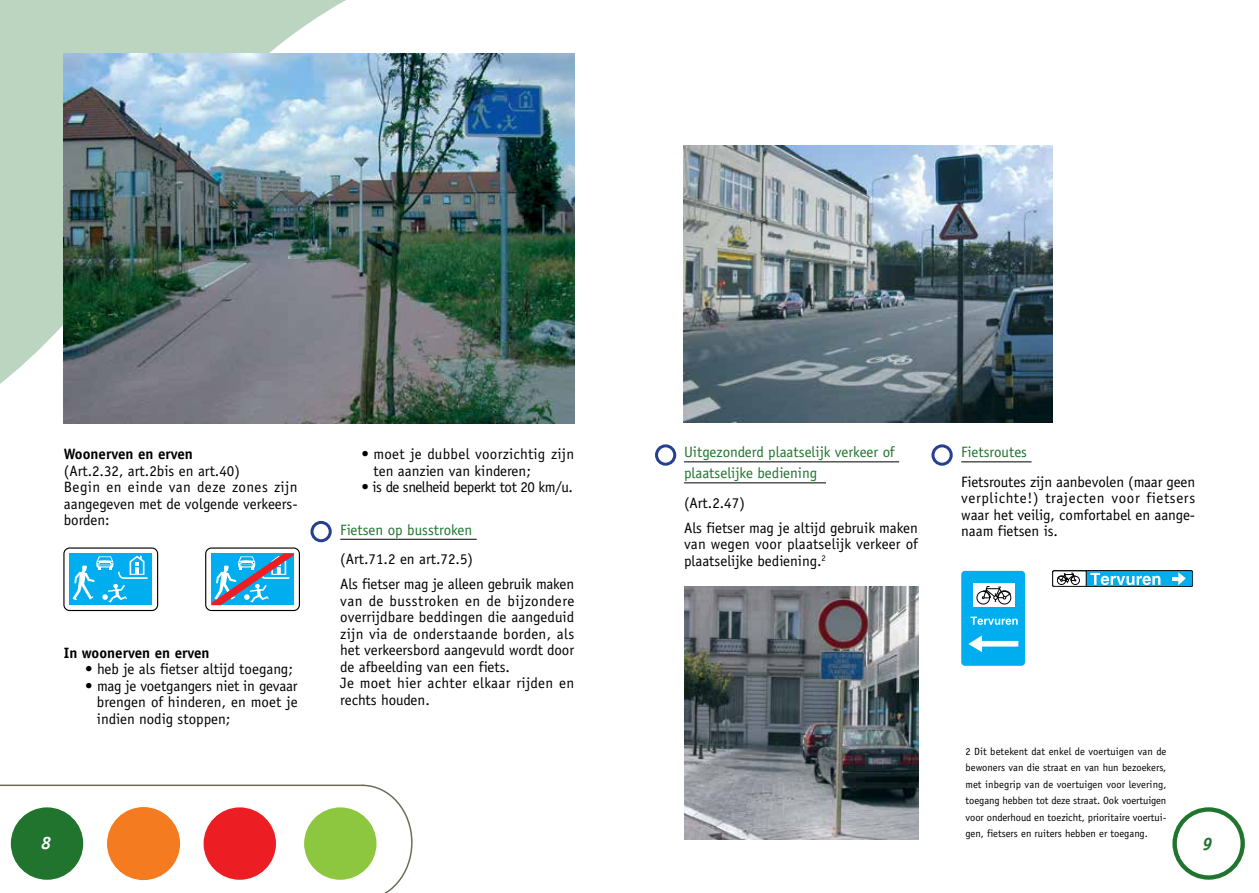
<style>
.page{position:relative;width:1259px;height:893px;background:#fff}
.page>*{position:absolute;margin:0;border:0;box-sizing:border-box;transform-origin:0 0}
.t1{font:italic 700 18px "Officina Sans Std";color:#fff}
.t2{font:italic 700 18px "Officina Sans Std";color:#20742e}
.t3{font:15px/16.5px "Officina Sans Std";color:#000}
.t4{font:15px/21px "Officina Sans Std";color:#20742e}
.t5{font:700 15px "Officina Sans Std";color:#000}
.t6{font:15px "Officina Sans Std";letter-spacing:-.03em;color:#000}
.t7{font:10.5px/16.5px "Officina Sans Std";color:#000;text-align:justify}
</style>
<div class="page">
<svg style="left:0;top:784px;width:413px;height:109px"></svg>
<svg style="left:0;top:0;width:346px;height:409px;background:#c5dac8"></svg>
<div style="left:204px;top:807px;width:72px;height:73px;background:#ed1d24;border-radius:50%"></div>
<div style="left:108px;top:808px;width:71px;height:71px;background:#f47b20;border-radius:50%"></div>
<div style="left:107px;top:807px;width:73px;height:73px;border:2px solid #f47b20;border-radius:50%"></div>
<div style="left:11px;top:807px;width:72px;height:73px;background:#20742e;border-radius:50%"></div>
<div style="left:304px;top:807px;width:72px;height:73px;background:#8dc63f;border-radius:50%"></div>
<svg style="left:1172px;top:807px;width:72px;height:73px"></svg>
<hr style="left:340px;top:539px;width:137px;height:1px;background:#000">
<img style="left:64px;top:53px;width:510px;height:370px">
<div style="left:63px;top:547px;width:95px;height:64px;border:1px solid #000;border-radius:6px"></div>
<div style="left:70px;top:553px;width:82px;height:52px;background:#00aeef"></div>
<svg style="left:73px;top:556px;width:75px;height:47px"></svg>
<div style="left:205px;top:547px;width:95px;height:64px;border:1px solid #000;border-radius:6px"></div>
<svg style="left:212px;top:553px;width:82px;height:52px;background:#46a3d2"></svg>
<div style="left:310px;top:521px;width:22px;height:21px;border:3px solid #25408f;border-radius:50%"></div>
<hr style="left:684px;top:461px;width:215px;height:1px;background:#000">
<hr style="left:684px;top:482px;width:142px;height:1px;background:#000">
<hr style="left:961px;top:461px;width:70px;height:1px;background:#000">
<div style="left:961px;top:571px;width:64px;height:95px;background:#00aeef;border-radius:4px"></div>
<div style="left:973px;top:583px;width:41px;height:24px;background:#fff"></div>
<div style="left:976px;top:591px;width:14px;height:13px;border:1px solid #000;border-radius:50%"></div>
<div style="left:998px;top:591px;width:13px;height:13px;border:1px solid #000;border-radius:50%"></div>
<svg style="left:982px;top:586px;width:29px;height:16px"></svg>
<svg style="left:968px;top:635px;width:50px;height:17px"></svg>
<svg style="left:970px;top:617px;width:47px;height:8px"></svg>
<div style="left:1052px;top:571px;width:140px;height:16px;background:#00aeef;border-radius:2px"></div>
<div style="left:1052px;top:570px;width:141px;height:17px;border:1px solid #000;border-radius:2px"></div>
<svg style="left:1172px;top:572px;width:13px;height:13px"></svg>
<svg style="left:1052px;top:571px;width:108px;height:16px"></svg>
<img style="left:685px;top:587px;width:233px;height:252px">
<div style="left:655px;top:444px;width:21px;height:22px;border:3px solid #25408f;border-radius:50%"></div>
<div style="left:931px;top:444px;width:21px;height:22px;border:3px solid #25408f;border-radius:50%"></div>
<img style="left:684px;top:146px;width:368px;height:276px">
<p class="t5" style="left:64px;top:445px;width:131px">Woonerven en erven</p>
<p class="t3" style="left:64px;top:463px;width:235px">(Art.2.32, art.2bis en art.40)<br>Begin en einde van deze zones zijn aangegeven met de volgende verkeers&shy;borden:</p>
<p class="t5" style="left:64px;top:643px;width:147px">In woonerven en erven</p>
<p class="t3" style="left:85px;top:661px;width:209px">• heb je als fietser altijd toegang;</p>
<p class="t3" style="left:97px;top:677px;width:202px;text-align:justify;text-indent:-12px">• mag je voetgangers niet in gevaar brengen of hinderen, en moet je indien nodig stoppen;</p>
<p class="t3" style="left:373px;top:446px;width:202px;text-indent:-12px">• moet je dubbel voorzichtig zijn ten aanzien van kinderen;</p>
<p class="t6" style="left:361px;top:479px;width:213px">• is de snelheid beperkt tot 20 km/u.</p>
<p class="t4" style="left:340px;top:519px;width:133px">Fietsen op busstroken</p>
<p class="t3" style="left:340px;top:546px;width:235px;line-height:25px">(Art.71.2 en art.72.5)<br>Als fietser mag je alleen gebruik maken</p>
<p class="t3" style="left:340px;top:592px;width:235px">van de busstroken en de bijzondere overrijdbare beddingen die aangeduid zijn via de onderstaande borden, als het verkeersbord aangevuld wordt door de afbeelding van een fiets.<br>Je moet hier achter elkaar rijden en rechts houden.</p>
<p class="t4" style="left:684px;top:442px;width:212px">Uitgezonderd plaatselijk verkeer of plaatselijke bediening</p>
<p class="t3" style="left:684px;top:490px;width:235px;line-height:25px">(Art.2.47)<br>Als fietser mag je altijd gebruik maken</p>
<p class="t3" style="left:684px;top:536px;width:235px">van wegen voor plaatselijk verkeer of plaatselijke bediening.<sup>2</sup></p>
<p class="t4" style="left:961px;top:442px;width:67px">Fietsroutes</p>
<p class="t3" style="left:961px;top:473px;width:235px;text-align:justify">Fietsroutes zijn aanbevolen (maar geen verplichte!) trajecten voor fietsers waar het veilig, comfortabel en aange&shy;naam fietsen is.</p>
<p class="t7" style="left:965px;top:743px;width:202px">2 Dit betekent dat enkel de voertuigen van de bewoners van die straat en van hun bezoekers, met inbegrip van de voertuigen voor levering, toegang hebben tot deze straat. Ook voertuigen voor onderhoud en toezicht, prioritaire voertui&shy;gen, fietsers en ruiters hebben er toegang.</p>
<p class="t1" style="left:41px;top:832px;width:12px">8</p>
<p class="t2" style="left:1202px;top:833px;width:12px">9</p>
</div>
